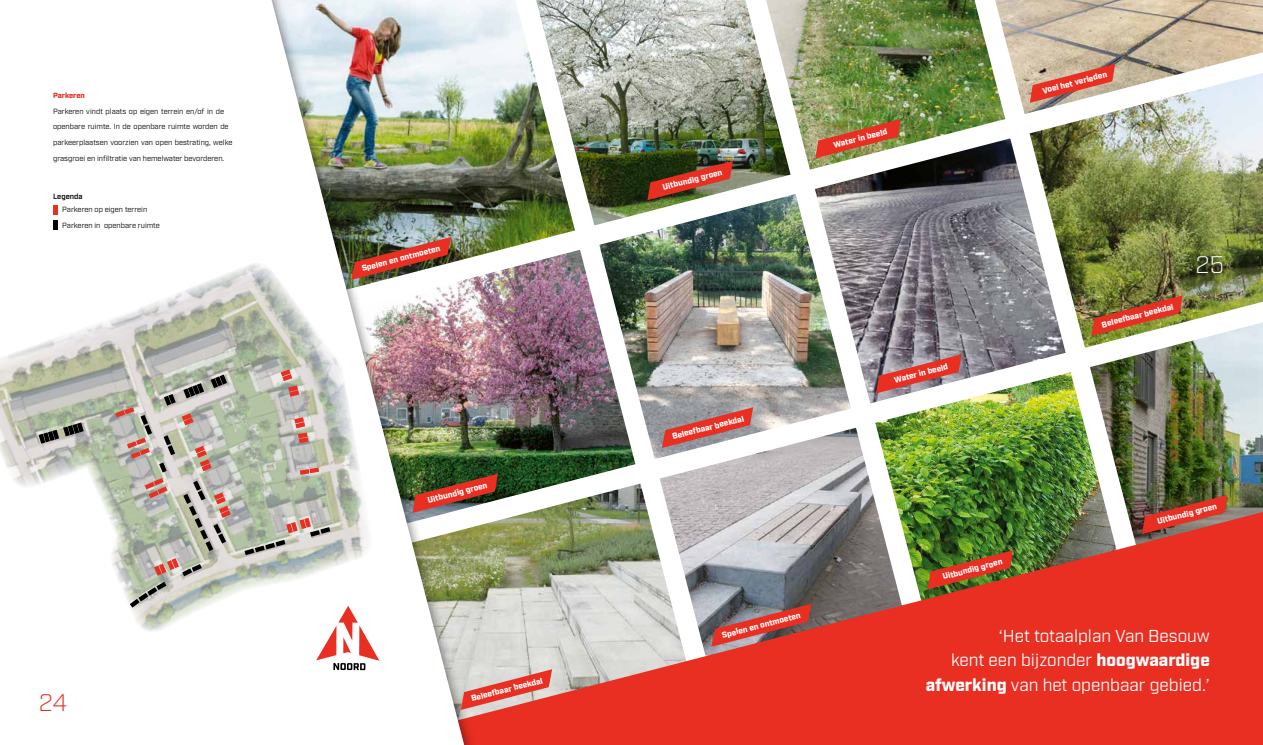
<style>
.page{position:relative;width:1263px;height:745px;background:#fff}
.page>*{position:absolute;margin:0;border:0;box-sizing:border-box;transform-origin:0 0}
.t1{font:300 24px "Industry";color:#fff}
.t2{font:300 24px "Industry";color:#e92e22}
.t3{font:17.25px/24.8px "Industry";color:#fff;text-align:right}
.t4{font:900 8.25px "Industry";color:#fff}
.t5{font:7.5px/15.8px "Industry";color:#000}
.t6{font:900 7.5px "Industry";color:#e92e22}
.t7{font:600 7.5px "Industry";color:#000}
.s1{font-weight:900}
</style>
<div class="page">
<img style="left:925px;top:0;width:49px;height:52px">
<img style="left:1147px;top:0;width:116px;height:52px">
<img style="left:709px;top:0;width:36px;height:52px">
<img style="left:480px;top:52px;width:783px;height:249px">
<img style="left:480px;top:301px;width:783px;height:210px">
<img style="left:515px;top:0;width:194px;height:511px">
<img style="left:974px;top:0;width:173px;height:511px">
<img style="left:745px;top:0;width:180px;height:511px">
<img style="left:480px;top:511px;width:783px;height:233px">
<div style="left:1193px;top:252px;width:33px;height:24px;background:#000;opacity:.75"></div>
<div style="left:0;top:0;width:480px;height:744px;background:#000;opacity:.6"></div>
<img style="left:0;top:0;width:464px;height:744px">
<svg style="left:53px;top:205px;width:4px;height:9px"></svg>
<svg style="left:53px;top:220px;width:4px;height:9px"></svg>
<svg style="left:1030px;top:64px;width:85px;height:39px;background:#d68070"></svg>
<img style="left:815px;top:119px;width:86px;height:39px">
<svg style="left:876px;top:354px;width:85px;height:39px;background:#c17171"></svg>
<img style="left:351px;top:237px;width:100px;height:43px">
<svg style="left:711px;top:603px;width:101px;height:43px;background:#ac4e4b"></svg>
<img style="left:412px;top:473px;width:86px;height:39px">
<img style="left:1142px;top:494px;width:85px;height:39px">
<img style="left:927px;top:550px;width:86px;height:39px">
<svg style="left:647px;top:161px;width:86px;height:39px;background:#904a34"></svg>
<svg style="left:461px;top:668px;width:91px;height:41px;background:#e0857d"></svg>
<img style="left:1091px;top:295px;width:92px;height:41px">
<svg style="left:662px;top:407px;width:91px;height:40px;background:#c17573"></svg>
<svg style="left:316px;top:605px;width:63px;height:64px"></svg>
<img style="left:0;top:258px;width:375px;height:382px">
<svg style="left:300px;top:467px;width:19px;height:7px"></svg>
<svg style="left:294px;top:417px;width:14px;height:26px"></svg>
<svg style="left:281px;top:369px;width:18px;height:27px"></svg>
<svg style="left:182px;top:413px;width:12px;height:12px"></svg>
<svg style="left:195px;top:445px;width:17px;height:26px"></svg>
<svg style="left:211px;top:374px;width:16px;height:14px"></svg>
<svg style="left:183px;top:383px;width:21px;height:15px"></svg>
<svg style="left:183px;top:480px;width:48px;height:70px;background:#b4aca2"></svg>
<svg style="left:115px;top:393px;width:61px;height:105px;background:#bbb2a8"></svg>
<svg style="left:130px;top:558px;width:72px;height:49px;background:#b8b3aa"></svg>
<svg style="left:245px;top:517px;width:85px;height:37px;background:#b6b1a5"></svg>
<svg style="left:39px;top:422px;width:45px;height:21px"></svg>
<p class="t6" style="left:53px;top:91px;width:33px">Parkeren</p>
<p class="t5" style="left:53px;top:103px;width:181px">Parkeren vindt plaats op eigen terrein en/of in de openbare ruimte. In de openbare ruimte worden de parkeerplaatsen voorzien van open bestrating, welke grasgroei en infiltratie van hemelwater bevorderen.</p>
<p class="t7" style="left:53px;top:191px;width:31px">Legenda</p>
<p class="t5" style="left:62px;top:217px;width:99px">Parkeren in openbare ruimte</p>
<p class="t5" style="left:62px;top:202px;width:86px">Parkeren op eigen terrein</p>
<h1 class="t2" style="left:39px;top:688px;width:30px">24</h1>
<p class="t4" style="left:361px;top:264px;width:82px;rotate:-15deg">Spelen en ontmoeten</p>
<p class="t4" style="left:427px;top:495px;width:63px;rotate:-15deg">Uitbundig groen</p>
<p class="t4" style="left:470px;top:693px;width:75px;rotate:-15deg">Beleefbaar beekdal</p>
<p class="t4" style="left:662px;top:183px;width:63px;rotate:-15deg">Uitbundig groen</p>
<p class="t4" style="left:671px;top:432px;width:75px;rotate:-15deg">Beleefbaar beekdal</p>
<p class="t4" style="left:721px;top:630px;width:82px;rotate:-15deg">Spelen en ontmoeten</p>
<p class="t4" style="left:832px;top:140px;width:57px;rotate:-15deg">Water in beeld</p>
<p class="t4" style="left:893px;top:375px;width:57px;rotate:-15deg">Water in beeld</p>
<p class="t4" style="left:1041px;top:86px;width:68px;rotate:-15deg">Voel het verleden</p>
<p class="t4" style="left:1101px;top:320px;width:75px;rotate:-15deg">Beleefbaar beekdal</p>
<h1 class="t1" style="left:1195px;top:250px;width:30px">25</h1>
<p class="t4" style="left:942px;top:571px;width:63px;rotate:-15deg">Uitbundig groen</p>
<p class="t4" style="left:1156px;top:516px;width:63px;rotate:-15deg">Uitbundig groen</p>
<h2 class="t3" style="left:926px;top:623px;width:286px">‘Het totaalplan Van Besouw<br>kent een bijzonder <span class="s1">hoogwaardige afwerking</span> van het openbaar gebied.’</h2>
</div>
